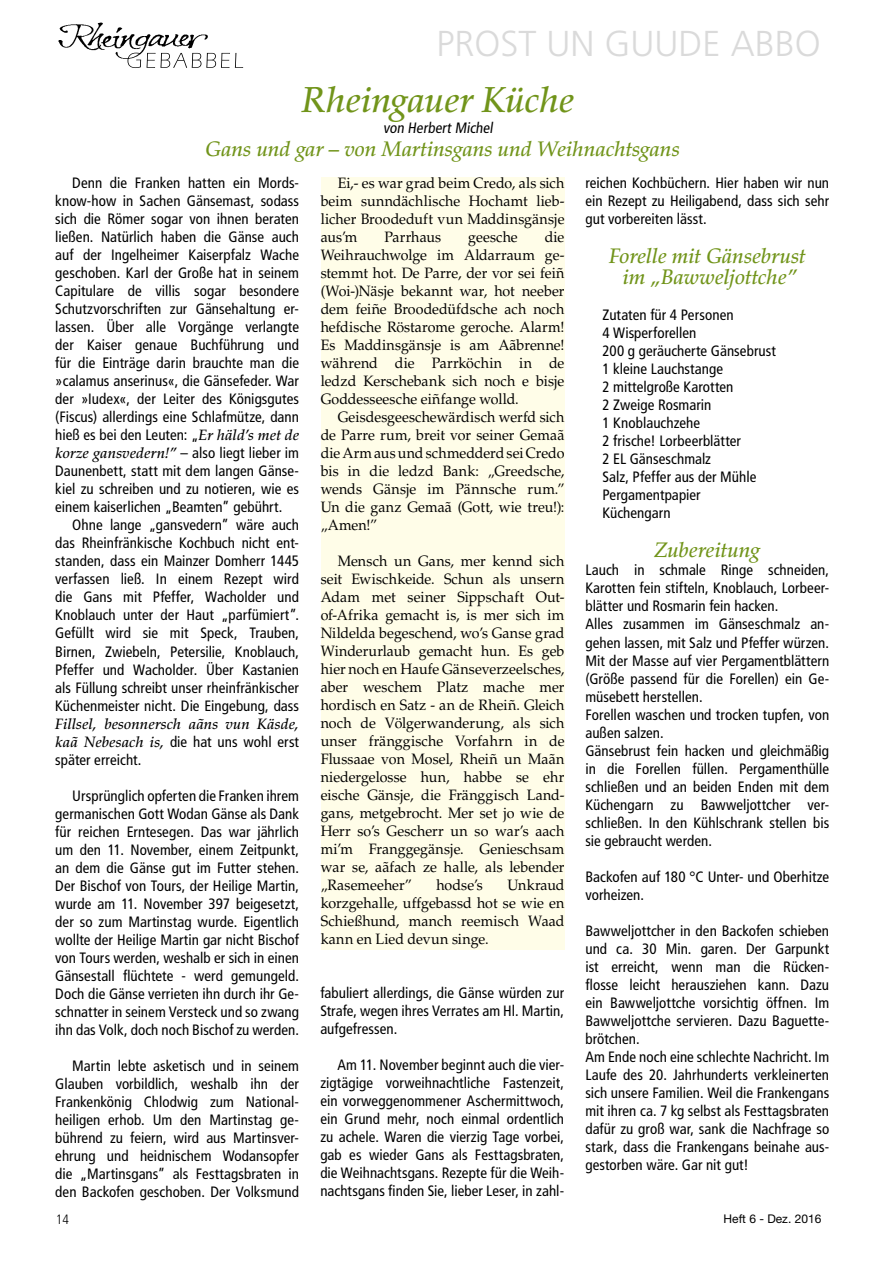
<style>
.page{position:relative;width:893px;height:1263px;background:#fff}
.page>*{position:absolute;margin:0;border:0;box-sizing:border-box;transform-origin:0 0}
.t1{font:300 36px "Frutiger LT Std";color:#dadada}
.t2{font:italic 500 36px "Palatino LT Std";letter-spacing:-.005em;color:#71941a}
.t3{font:italic 500 21px/21px "Palatino LT Std";letter-spacing:-.005em;color:#71941a;text-align:center}
.t4{font:condensed 15px/18px "Frutiger LT Std";letter-spacing:.005em;color:#000;text-align:justify}
.t5{font:15px/18px "Palatino LT Std";letter-spacing:.005em;color:#000;text-align:justify;scale:.95 1}
.t6{font:italic 500 15px "Palatino LT Std";letter-spacing:.005em;color:#000}
.t7{font:300 condensed 13.5px "Frutiger LT Std";color:#000}
.t8{font:12px "Helvetica Neue LT Std";color:#000}
.s1{font-family:"Palatino LT Std";font-weight:500;font-style:italic;font-stretch:normal}
</style>
<div class="page">
<img style="left:58px;top:22px;width:151px;height:39px">
<svg style="left:128px;top:53px;width:115px;height:15px"></svg>
<div style="left:321px;top:177px;width:243px;height:773px;background:#fffde8"></div>
<h1 class="t1" style="left:437px;top:23px;width:386px">PROST UN GUUDE ABBO</h1>
<h1 class="t2" style="left:302px;top:78px;width:274px">Rheingauer Küche</h1>
<p class="t4" style="left:383px;top:118px;width:114px">von Herbert Michel</p>
<h2 class="t3" style="left:205px;top:139px;width:476px">Gans und gar – von Martinsgans und Weihnachtsgans</h2>
<p class="t4" style="left:55px;top:174px;width:245px;text-indent:17px">Denn die Franken hatten ein Mords&shy;know-how in Sachen Gänsemast, sodass sich die Römer sogar von ihnen beraten ließen. Natürlich haben die Gänse auch auf der Ingelheimer Kaiserpfalz Wache geschoben. Karl der Große hat in seinem Capitulare de villis sogar besondere Schutzvorschriften zur Gänsehaltung er&shy;lassen. Über alle Vorgänge verlangte der Kaiser genaue Buchführung und für die Einträge darin brauchte man die »calamus anserinus«, die Gänsefeder. War der »Iudex«, der Leiter des Königsgutes (Fiscus) allerdings eine Schlafmütze, dann hieß es bei den Leuten: „<span class="s1">Er häld’s met de korze gansvedern!”</span> – also liegt lieber im Daunenbett, statt mit dem langen Gänse&shy;kiel zu schreiben und zu notieren, wie es einem kaiserlichen „Beamten” gebührt.</p>
<p class="t4" style="left:55px;top:516px;width:245px;text-indent:17px">Ohne lange „gansvedern” wäre auch das Rheinfränkische Kochbuch nicht ent&shy;standen, dass ein Mainzer Domherr 1445 verfassen ließ. In einem Rezept wird die Gans mit Pfeffer, Wacholder und Knoblauch unter der Haut „parfümiert”.<br>Gefüllt wird sie mit Speck, Trauben, Birnen, Zwiebeln, Petersilie, Knoblauch, Pfeffer und Wacholder. Über Kastanien als Füllung schreibt unser rheinfränkischer Küchenmeister nicht. Die Eingebung, dass</p>
<p class="t6" style="left:55px;top:715px;width:245px">Fillsel, besonnersch aãns vun Käsde,</p>
<p class="t4" style="left:55px;top:732px;width:245px"><span class="s1">kaã Nebesach is,</span> die hat uns wohl erst später erreicht.</p>
<p class="t4" style="left:55px;top:786px;width:245px;text-indent:17px">Ursprünglich opferten die Franken ihrem germanischen Gott Wodan Gänse als Dank für reichen Erntesegen. Das war jährlich um den 11. November, einem Zeitpunkt, an dem die Gänse gut im Futter stehen.<br>Der Bischof von Tours, der Heilige Martin, wurde am 11. November 397 beigesetzt, der so zum Martinstag wurde. Eigentlich wollte der Heilige Martin gar nicht Bischof von Tours werden, weshalb er sich in einen Gänsestall flüchtete - werd gemungeld.<br>Doch die Gänse verrieten ihn durch ihr Ge&shy;schnatter in seinem Versteck und so zwang ihn das Volk, doch noch Bischof zu werden.</p>
<p class="t4" style="left:55px;top:1056px;width:245px;text-indent:17px">Martin lebte asketisch und in seinem Glauben vorbildlich, weshalb ihn der Frankenkönig Chlodwig zum National&shy;heiligen erhob. Um den Martinstag ge&shy;bührend zu feiern, wird aus Martinsver&shy;ehrung und heidnischem Wodansopfer die „Martinsgans” als Festtagsbraten in den Backofen geschoben. Der Volksmund</p>
<p class="t5" style="left:321px;top:174px;width:258px;text-indent:17px">Ei,- es war grad beim Credo, als sich beim sunndächlische Hochamt lieb&shy;licher Broodeduft vun Maddinsgänsje aus’m</p>
<p class="t5" style="left:321px;top:228px;width:258px;text-indent:224px">die Weihrauchwolge im Aldarraum ge&shy;stemmt hot. De Parre, der vor sei feiñ (Woi-)Näsje bekannt war, hot neeber dem feiñe Broodedüfdsche ach noch hefdische Röstarome geroche. Alarm!<br>Es Maddinsgänsje is am Aãbrenne! während die Parrköchin in de ledzd Kerschebank sich noch e bisje Goddesseesche eiñfange wolld.</p>
<p class="t5" style="left:321px;top:408px;width:258px;text-indent:17px">Geisdesgeeschewärdisch werfd sich de Parre rum, breit vor seiner Gemaã die Arm aus und schmedderd sei Credo bis in die ledzd Bank: „Greedsche, wends Gänsje im Pännsche rum.” Un die ganz Gemaã (Gott, wie treu!): „Amen!”</p>
<p class="t5" style="left:321px;top:552px;width:258px;text-indent:17px">Mensch un Gans, mer kennd sich seit Ewischkeide. Schun als unsern Adam met seiner Sippschaft Out&shy;of-Afrika gemacht is, is mer sich im Nildelda begeschend, wo’s Ganse grad Winderurlaub gemacht hun. Es geb hier noch en Haufe Gänseverzeelsches, aber weschem Platz mache mer hordisch en Satz - an de Rheiñ. Gleich noch de Völgerwanderung, als sich unser fränggische Vorfahrn in de Flussaae von Mosel, Rheiñ un Maãn niedergelosse hun, habbe se ehr eische Gänsje, die Fränggisch Land&shy;gans, metgebrocht. Mer set jo wie de Herr so’s Gescherr un so war’s aach mi’m Franggegänsje. Genieschsam war se, aãfach ze halle, als lebender „Rasemeeher”</p>
<p class="t5" style="left:384px;top:228px;width:61px">Parrhaus</p>
<p class="t5" style="left:468px;top:228px;width:54px">geesche</p>
<p class="t5" style="left:321px;top:876px;width:258px;text-indent:187px">Unkraud korzgehalle, uffgebassd hot se wie en Schießhund, manch reemisch Waad kann en Lied devun singe.</p>
<p class="t5" style="left:436px;top:876px;width:50px">hodse’s</p>
<p class="t4" style="left:320px;top:984px;width:245px">fabuliert allerdings, die Gänse würden zur Strafe, wegen ihres Verrates am Hl. Martin, aufgefressen.</p>
<p class="t4" style="left:320px;top:1056px;width:245px;text-indent:17px">Am 11. November beginnt auch die vier&shy;zigtägige vorweihnachtliche Fastenzeit, ein vorweggenommener Aschermittwoch, ein Grund mehr, noch einmal ordentlich zu achele. Waren die vierzig Tage vorbei, gab es wieder Gans als Festtagsbraten, die Weihnachtsgans. Rezepte für die Weih&shy;nachtsgans finden Sie, lieber Leser, in zahl-</p>
<p class="t4" style="left:585px;top:174px;width:245px">reichen Kochbüchern. Hier haben wir nun ein Rezept zu Heiligabend, dass sich sehr gut vorbereiten lässt.</p>
<h2 class="t3" style="left:609px;top:246px;width:198px">Forelle mit Gänsebrust im „Bawweljottche”</h2>
<p class="t4" style="left:602px;top:306px;width:175px;text-align:left">Zutaten für 4 Personen<br>4 Wisperforellen<br>200 g geräucherte Gänsebrust<br>1 kleine Lauchstange<br>2 mittelgroße Karotten<br>2 Zweige Rosmarin<br>1 Knoblauchzehe<br>2 frische! Lorbeerblätter<br>2 EL Gänseschmalz<br>Salz, Pfeffer aus der Mühle<br>Pergamentpapier<br>Küchengarn</p>
<h2 class="t3" style="left:654px;top:540px;width:107px">Zubereitung</h2>
<p class="t4" style="left:585px;top:561px;width:245px;text-align:left">Lauch in schmale Ringe schneiden, Karotten fein stifteln, Knoblauch, Lorbeer&shy;blätter und Rosmarin fein hacken.<br>Alles zusammen im Gänseschmalz an&shy;gehen lassen, mit Salz und Pfeffer würzen.<br>Mit der Masse auf vier Pergamentblättern (Größe passend für die Forellen) ein Ge&shy;müsebett herstellen.<br>Forellen waschen und trocken tupfen, von außen salzen.<br>Gänsebrust fein hacken und gleichmäßig in die Forellen füllen. Pergamenthülle schließen und an beiden Enden mit dem Küchengarn zu Bawweljottcher ver&shy;schließen. In den Kühlschrank stellen bis sie gebraucht werden.</p>
<p class="t4" style="left:585px;top:867px;width:245px">Backofen auf 180 °C Unter- und Oberhitze vorheizen.</p>
<p class="t4" style="left:585px;top:921px;width:245px;text-align:left">Bawweljottcher in den Backofen schieben und ca. 30 Min. garen. Der Garpunkt ist erreicht, wenn man die Rücken&shy;flosse leicht herausziehen kann. Dazu ein Bawweljottche vorsichtig öffnen. Im Bawweljottche servieren. Dazu Baguette&shy;brötchen.<br>Am Ende noch eine schlechte Nachricht. Im Laufe des 20. Jahrhunderts verkleinerten sich unsere Familien. Weil die Frankengans mit ihren ca. 7 kg selbst als Festtagsbraten dafür zu groß war, sank die Nachfrage so stark, dass die Frankengans beinahe aus&shy;gestorben wäre. Gar nit gut!</p>
<p class="t7" style="left:56px;top:1212px;width:14px">14</p>
<p class="t8" style="left:724px;top:1211px;width:99px">Heft 6 - Dez. 2016</p>
</div>
